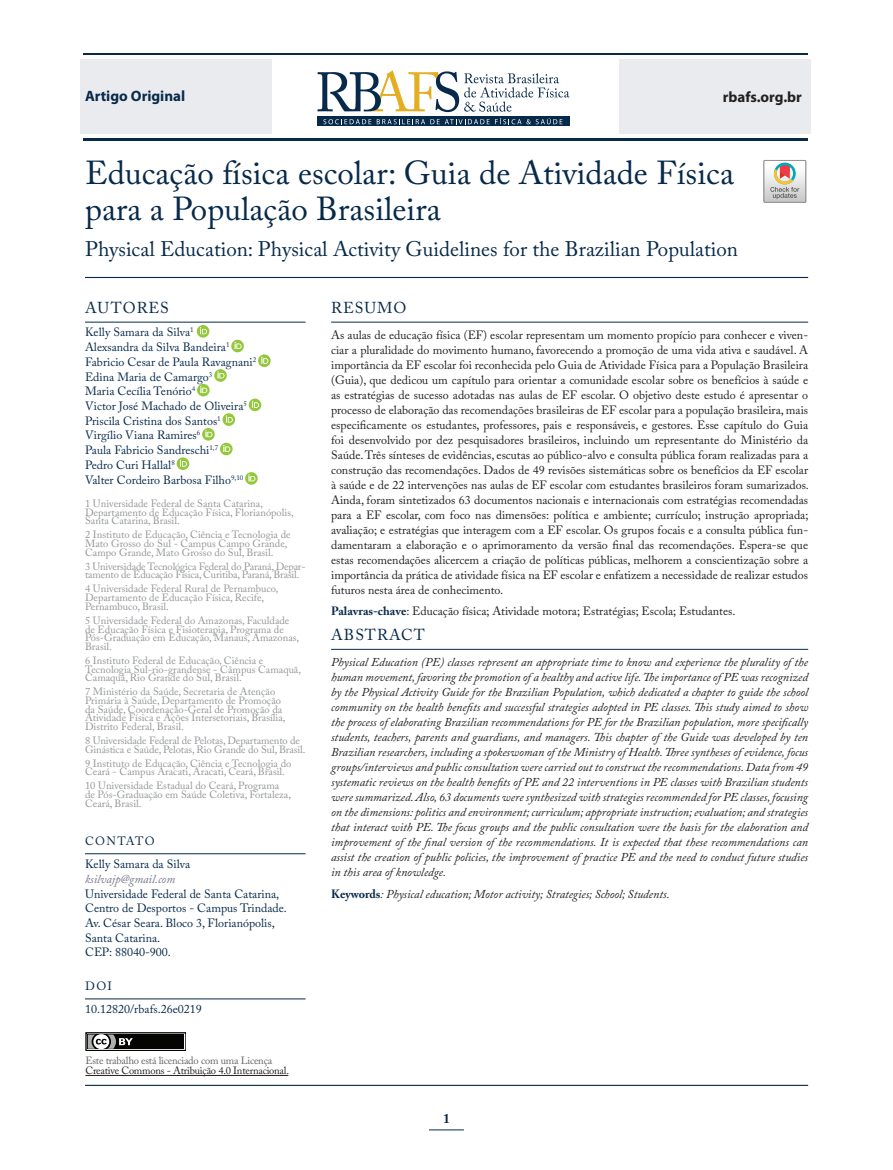
<style>
.page{position:relative;width:893px;height:1170px;background:#fff}
.page>*{position:absolute;margin:0;border:0;box-sizing:border-box;transform-origin:0 0}
.t1{font:33px/36px "Adobe Caslon Pro";color:#082a4a}
.t2{font:21px "Adobe Caslon Pro";color:#082a4a}
.t3{font:15.75px "Adobe Caslon Pro";letter-spacing:.065em;color:#082a4a}
.t4{font:700 15px "Myriad Pro";color:#082a4a}
.t5{font:700 15px "Myriad Pro";color:#231f20}
.t6{font:700 13.5px "Adobe Caslon Pro";color:#082a4a}
.t7{font:12px/15px "Adobe Caslon Pro";color:#231f20;text-align:justify}
.t8{font:italic 12px/15px "Adobe Caslon Pro";color:#231f20;text-align:justify}
.t9{font:12px/14.7px "Adobe Caslon Pro";color:#082a4a}
.t10{font:italic 12px "Adobe Caslon Pro";color:#71758b}
.t11{font:10.5px/8.7px "Adobe Caslon Pro";color:#939598}
.t12{font:10.5px "Adobe Caslon Pro";letter-spacing:-.02em;color:#231f20}
.t13{font:10.5px "Adobe Caslon Pro";letter-spacing:-.02em;color:#636366}
.s1{font-weight:700;color:#082a4a}
.s2{font-weight:700;font-style:normal;color:#082a4a}
</style>
<div class="page">
<div style="left:619px;top:59px;width:192px;height:75px;background:#eaebef"></div>
<div style="left:80px;top:59px;width:192px;height:75px;background:#eaebef"></div>
<hr style="left:83px;top:53px;width:725px;height:2px;background:#082a4a">
<hr style="left:83px;top:138px;width:725px;height:2px;background:#082a4a">
<svg style="left:318px;top:117px;width:252px;height:9px"></svg>
<svg style="left:323px;top:119px;width:48px;height:5px"></svg>
<svg style="left:377px;top:118px;width:185px;height:6px"></svg>
<svg style="left:318px;top:70px;width:251px;height:42px"></svg>
<hr style="left:429px;top:1129px;width:35px;height:1px;background:#082a4a">
<div style="left:85px;top:1032px;width:101px;height:18px;border:1px solid #040503"></div>
<div style="left:88px;top:1034px;width:96px;height:14px;background:#040503"></div>
<svg style="left:85px;top:1032px;width:48px;height:19px"></svg>
<hr style="left:85px;top:1075px;width:203px;height:1px;background:#231f20">
<hr style="left:85px;top:277px;width:723px;height:1px;background:#082a4a">
<hr style="left:85px;top:322px;width:221px;height:1px;background:#082a4a">
<hr style="left:85px;top:853px;width:221px;height:1px;background:#082a4a">
<hr style="left:85px;top:998px;width:221px;height:1px;background:#082a4a">
<svg style="left:197px;top:325px;width:12px;height:12px"></svg>
<svg style="left:231px;top:340px;width:13px;height:12px"></svg>
<svg style="left:258px;top:354px;width:13px;height:13px"></svg>
<svg style="left:197px;top:369px;width:30px;height:27px"></svg>
<svg style="left:249px;top:398px;width:12px;height:13px"></svg>
<svg style="left:202px;top:413px;width:33px;height:42px"></svg>
<svg style="left:177px;top:457px;width:12px;height:13px"></svg>
<svg style="left:245px;top:472px;width:13px;height:12px"></svg>
<hr style="left:331px;top:322px;width:477px;height:1px;background:#082a4a">
<hr style="left:331px;top:649px;width:477px;height:1px;background:#082a4a">
<hr style="left:85px;top:1084px;width:723px;height:1px;background:#082a4a">
<svg style="left:764px;top:160px;width:42px;height:42px"></svg>
<p class="t4" style="left:85px;top:86px;width:102px">Artigo Original</p>
<p class="t5" style="left:723px;top:87px;width:81px">rbafs.org.br</p>
<h1 class="t1" style="left:85px;top:155px;width:651px">Educação física escolar: Guia de Atividade Física para a População Brasileira</h1>
<h2 class="t2" style="left:85px;top:236px;width:654px">Physical Education: Physical Activity Guidelines for the Brazilian Population</h2>
<h3 class="t3" style="left:85px;top:298px;width:85px">AUTORES</h3>
<p class="t9" style="left:85px;top:325px;width:173px">Kelly Samara da Silva<sup>1<br></sup>Alexsandra da Silva Bandeira<sup>1<br></sup>Fabricio Cesar de Paula Ravagnani<sup>2<br></sup>Edina Maria de Camargo<sup>3<br></sup>Maria Cecília Tenório<sup>4<br></sup>Victor José Machado de Oliveira<sup>5<br></sup>Priscila Cristina dos Santos<sup>1<br></sup>Virgílio Viana Ramires<sup>6<br></sup>Paula Fabricio Sandreschi<sup>1,7<br></sup>Pedro Curi Hallal<sup>8<br></sup>Valter Cordeiro Barbosa Filho<sup>9,10</sup></p>
<p class="t11" style="left:85px;top:499px;width:210px">1 Universidade Federal de Santa Catarina,<br>Departamento de Educação Física, Florianópolis,<br>Santa Catarina, Brasil.</p>
<p class="t11" style="left:85px;top:530px;width:207px">2 Instituto de Educação, Ciência e Tecnologia de<br>Mato Grosso do Sul - Campus Campo Grande,<br>Campo Grande, Mato Grosso do Sul, Brasil.</p>
<p class="t11" style="left:85px;top:561px;width:221px">3 Universidade Tecnológica Federal do Paraná, Depar&shy;tamento de Educação Física, Curitiba, Paraná, Brasil.</p>
<p class="t11" style="left:85px;top:584px;width:195px">4 Universidade Federal Rural de Pernambuco,<br>Departamento de Educação Física, Recife,<br>Pernambuco, Brasil.</p>
<p class="t11" style="left:85px;top:615px;width:216px">5 Universidade Federal do Amazonas, Faculdade de Educação Física e Fisioterapia, Programa de Pós-Graduação em Educação, Manaus, Amazonas, Brasil.</p>
<p class="t11" style="left:85px;top:656px;width:218px">6 Instituto Federal de Educação, Ciência e<br>Tecnologia Sul-rio-grandense - Câmpus Camaquã,<br>Camaquã, Rio Grande do Sul, Brasil.</p>
<p class="t11" style="left:85px;top:687px;width:202px">7 Ministério da Saúde, Secretaria de Atenção Primária à Saúde, Departamento de Promoção da Saúde, Coordenação-Geral de Promoção da Atividade Física e Ações Intersetoriais, Brasília, Distrito Federal, Brasil.</p>
<p class="t11" style="left:85px;top:736px;width:222px">8 Universidade Federal de Pelotas, Departamento de<br>Ginástica e Saúde, Pelotas, Rio Grande do Sul, Brasil.</p>
<p class="t11" style="left:85px;top:758px;width:208px">9 Instituto de Educação, Ciência e Tecnologia do<br>Ceará - Campus Aracati, Aracati, Ceará, Brasil.</p>
<p class="t11" style="left:85px;top:781px;width:207px">10 Universidade Estadual do Ceará, Programa de Pós-Graduação em Saúde Coletiva, Fortaleza,<br>Ceará, Brasil.</p>
<p class="t9" style="left:85px;top:829px;width:107px;line-height:23.2px">CONTATO<br>Kelly Samara da Silva</p>
<p class="t10" style="left:85px;top:871px;width:92px">ksilvajp@gmail.com</p>
<p class="t9" style="left:85px;top:885px;width:203px">Universidade Federal de Santa Catarina,<br>Centro de Desportos - Campus Trindade.<br>Av. César Seara. Bloco 3, Florianópolis,<br>Santa Catarina.<br>CEP: 88040-900.</p>
<p class="t9" style="left:85px;top:974px;width:118px;line-height:23.2px">DOI<br>10.12820/rbafs.26e0219</p>
<p class="t13" style="left:85px;top:1053px;width:188px">Este trabalho está licenciado com uma Licença</p>
<p class="t12" style="left:85px;top:1064px;width:205px">Creative Commons - Atribuição 4.0 Internacional.</p>
<h3 class="t3" style="left:331px;top:298px;width:77px">RESUMO</h3>
<p class="t7" style="left:331px;top:327px;width:479px">As aulas de educação física (EF) escolar representam um momento propício para conhecer e viven&shy;ciar a pluralidade do movimento humano, favorecendo a promoção de uma vida ativa e saudável. A importância da EF escolar foi reconhecida pelo Guia de Atividade Física para a População Brasileira (Guia), que dedicou um capítulo para orientar a comunidade escolar sobre os benefícios à saúde e as estratégias de sucesso adotadas nas aulas de EF escolar. O objetivo deste estudo é apresentar o processo de elaboração das recomendações brasileiras de EF escolar para a população brasileira, mais especificamente os estudantes, professores, pais e responsáveis, e gestores. Esse capítulo do Guia foi desenvolvido por dez pesquisadores brasileiros, incluindo um representante do Ministério da Saúde. Três sínteses de evidências, escutas ao público-alvo e consulta pública foram realizadas para a construção das recomendações. Dados de 49 revisões sistemáticas sobre os benefícios da EF escolar à saúde e de 22 intervenções nas aulas de EF escolar com estudantes brasileiros foram sumarizados.<br>Ainda, foram sintetizados 63 documentos nacionais e internacionais com estratégias recomendadas para a EF escolar, com foco nas dimensões: política e ambiente; currículo; instrução apropriada; avaliação; e estratégias que interagem com a EF escolar. Os grupos focais e a consulta pública fun&shy;damentaram a elaboração e o aprimoramento da versão final das recomendações. Espera-se que estas recomendações alicercem a criação de políticas públicas, melhorem a conscientização sobre a importância da prática de atividade física na EF escolar e enfatizem a necessidade de realizar estudos futuros nesta área de conhecimento.</p>
<p class="t7" style="left:331px;top:603px;width:406px"><span class="s1">Palavras-chave</span>: Educação física; Atividade motora; Estratégias; Escola; Estudantes.</p>
<h3 class="t3" style="left:331px;top:625px;width:95px">ABSTRACT</h3>
<p class="t8" style="left:331px;top:654px;width:479px">Physical Education (PE) classes represent an appropriate time to know and experience the plurality of the human movement, favoring the promotion of a healthy and active life. The importance of PE was recognized by the Physical Activity Guide for the Brazilian Population, which dedicated a chapter to guide the school community on the health benefits and successful strategies adopted in PE classes. This study aimed to show the process of elaborating Brazilian recommendations for PE for the Brazilian population, more specifically students, teachers, parents and guardians, and managers. This chapter of the Guide was developed by ten Brazilian researchers, including a spokeswoman of the Ministry of Health. Three syntheses of evidence, focus groups/interviews and public consultation were carried out to construct the recommendations. Data from 49 systematic reviews on the health benefits of PE and 22 interventions in PE classes with Brazilian students were summarized. Also, 63 documents were synthesized with strategies recommended for PE classes, focusing on the dimensions: politics and environment; curriculum; appropriate instruction; evaluation; and strategies that interact with PE. The focus groups and the public consultation were the basis for the elaboration and improvement of the final version of the recommendations. It is expected that these recommendations can assist the creation of public policies, the improvement of practice PE and the need to conduct future studies in this area of knowledge.</p>
<p class="t8" style="left:331px;top:885px;width:340px"><span class="s2">Keywords</span>: Physical education; Motor activity; Strategies; School; Students.</p>
<p class="t6" style="left:443px;top:1110px;width:8px">1</p>
</div>
